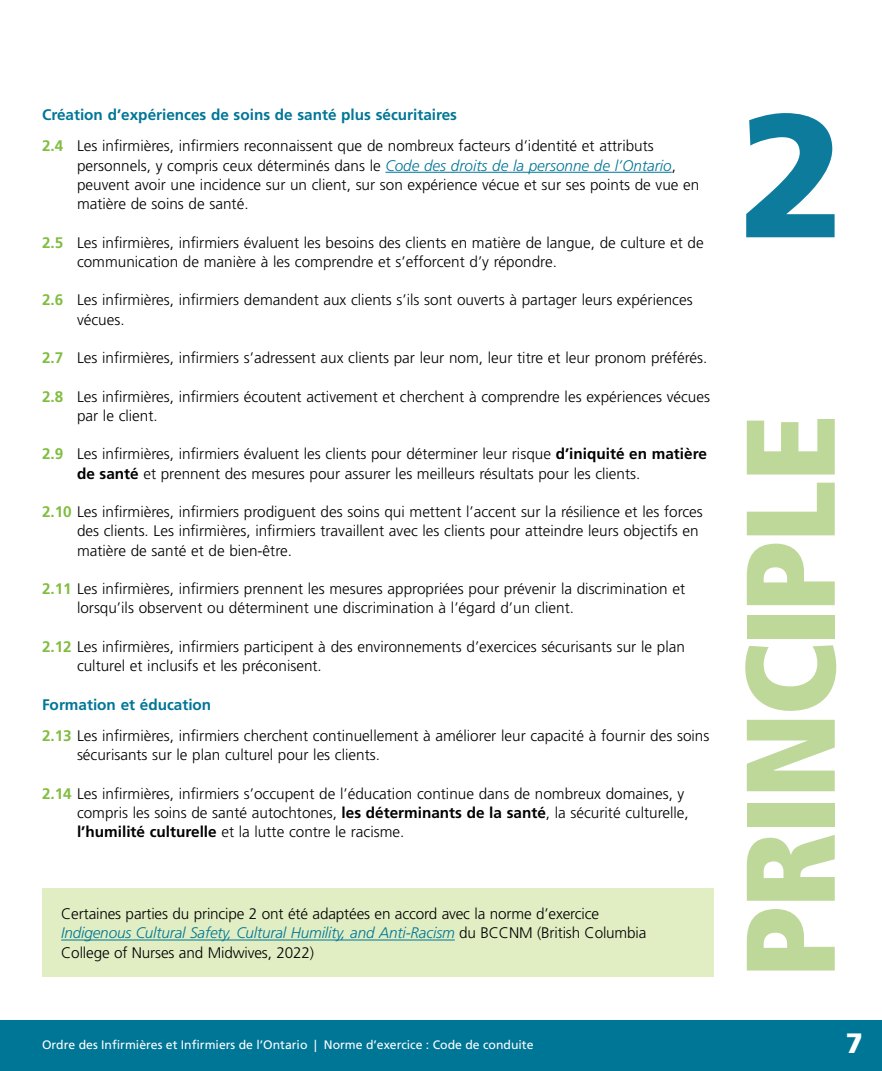
<style>
.page{position:relative;width:882px;height:1071px;background:#fff}
.page>*{position:absolute;margin:0;border:0;box-sizing:border-box;transform-origin:0 0}
.t1{font:900 175px "Frutiger LT Std";color:#007697}
.t2{font:900 condensed 126px "Frutiger LT Std";letter-spacing:-.025em;color:#bed89a}
.t3{font:900 28px "Frutiger LT Std";color:#fff}
.Body{font:300 15.4px/19.2px "Frutiger LT Std";color:#000}
.t4{font:700 15.4px "Frutiger LT Std";color:#007697}
.t5{font:12.25px "Frutiger LT Std";color:#fff}
.s1{font-weight:700;color:#81bd41}
.s2{font-style:italic;color:#007697}
.s3{font-weight:700}
</style>
<div class="page">
<div style="left:0;top:1021px;width:882px;height:50px;background:#007697"></div>
<hr style="left:385px;top:172px;width:287px;height:1px;background:#007697">
<div style="left:42px;top:888px;width:672px;height:89px;background:#e1eec4"></div>
<hr style="left:61px;top:940px;width:394px;height:1px;background:#007697">
<h4 class="t4" style="left:42px;top:106px;width:417px">Création d’expériences de soins de santé plus sécuritaires</h4>
<p class="Body" style="left:77px;top:137px;width:624px;text-indent:-35px"><span class="s1">2.4</span> Les infirmières, infirmiers reconnaissent que de nombreux facteurs d’identité et attributs personnels, y compris ceux déterminés dans le <span class="s2">Code des droits de la personne de l’Ontario</span>, peuvent avoir une incidence sur un client, sur son expérience vécue et sur ses points de vue en matière de soins de santé.</p>
<p class="Body" style="left:77px;top:233px;width:628px;text-indent:-35px"><span class="s1">2.5</span> Les infirmières, infirmiers évaluent les besoins des clients en matière de langue, de culture et de communication de manière à les comprendre et s’efforcent d’y répondre.</p>
<p class="Body" style="left:77px;top:291px;width:617px;text-indent:-35px"><span class="s1">2.6</span> Les infirmières, infirmiers demandent aux clients s’ils sont ouverts à partager leurs expériences vécues.</p>
<p class="Body" style="left:42px;top:349px;width:667px"><span class="s1">2.7</span> Les infirmières, infirmiers s’adressent aux clients par leur nom, leur titre et leur pronom préférés.</p>
<p class="Body" style="left:77px;top:387px;width:635px;text-indent:-35px"><span class="s1">2.8</span> Les infirmières, infirmiers écoutent activement et cherchent à comprendre les expériences vécues par le client.</p>
<p class="Body" style="left:77px;top:445px;width:631px;text-indent:-35px"><span class="s1">2.9</span> Les infirmières, infirmiers évaluent les clients pour déterminer leur risque <span class="s3">d’iniquité en matière de santé</span> et prennent des mesures pour assurer les meilleurs résultats pour les clients.</p>
<p class="Body" style="left:77px;top:503px;width:627px;text-indent:-35px"><span class="s1">2.10</span> Les infirmières, infirmiers prodiguent des soins qui mettent l’accent sur la résilience et les forces des clients. Les infirmières, infirmiers travaillent avec les clients pour atteindre leurs objectifs en matière de santé et de bien-être.</p>
<p class="Body" style="left:77px;top:580px;width:610px;text-indent:-35px"><span class="s1">2.11</span> Les infirmières, infirmiers prennent les mesures appropriées pour prévenir la discrimination et lorsqu’ils observent ou déterminent une discrimination à l’égard d’un client.</p>
<p class="Body" style="left:77px;top:637px;width:609px;text-indent:-35px"><span class="s1">2.12</span> Les infirmières, infirmiers participent à des environnements d’exercices sécurisants sur le plan culturel et inclusifs et les préconisent.</p>
<h4 class="t4" style="left:42px;top:695px;width:171px">Formation et éducation</h4>
<p class="Body" style="left:77px;top:727px;width:634px;text-indent:-35px"><span class="s1">2.13</span> Les infirmières, infirmiers cherchent continuellement à améliorer leur capacité à fournir des soins sécurisants sur le plan culturel pour les clients.</p>
<p class="Body" style="left:77px;top:784px;width:613px;text-indent:-35px"><span class="s1">2.14</span> Les infirmières, infirmiers s’occupent de l’éducation continue dans de nombreux domaines, y compris les soins de santé autochtones, <span class="s3">les déterminants de la santé</span>, la sécurité culturelle, <span class="s3">l’humilité culturelle</span> et la lutte contre le racisme.</p>
<p class="Body" style="left:61px;top:905px;width:587px">Certaines parties du principe 2 ont été adaptées en accord avec la norme d’exercice<br><span class="s2">Indigenous Cultural Safety, Cultural Humility, and Anti-Racism</span> du BCCNM (British Columbia<br>College of Nurses and Midwives, 2022)</p>
<h1 class="t1" style="left:739px;top:70px;width:109px">2</h1>
<h2 class="t2" style="left:714px;top:978px;width:565px;rotate:-90deg">PRINCIPLE</h2>
<p class="t5" style="left:42px;top:1038px;width:493px">Ordre des Infirmières et Infirmiers de l’Ontario | Norme d’exercice : Code de conduite</p>
<h3 class="t3" style="left:846px;top:1026px;width:19px">7</h3>
</div>
